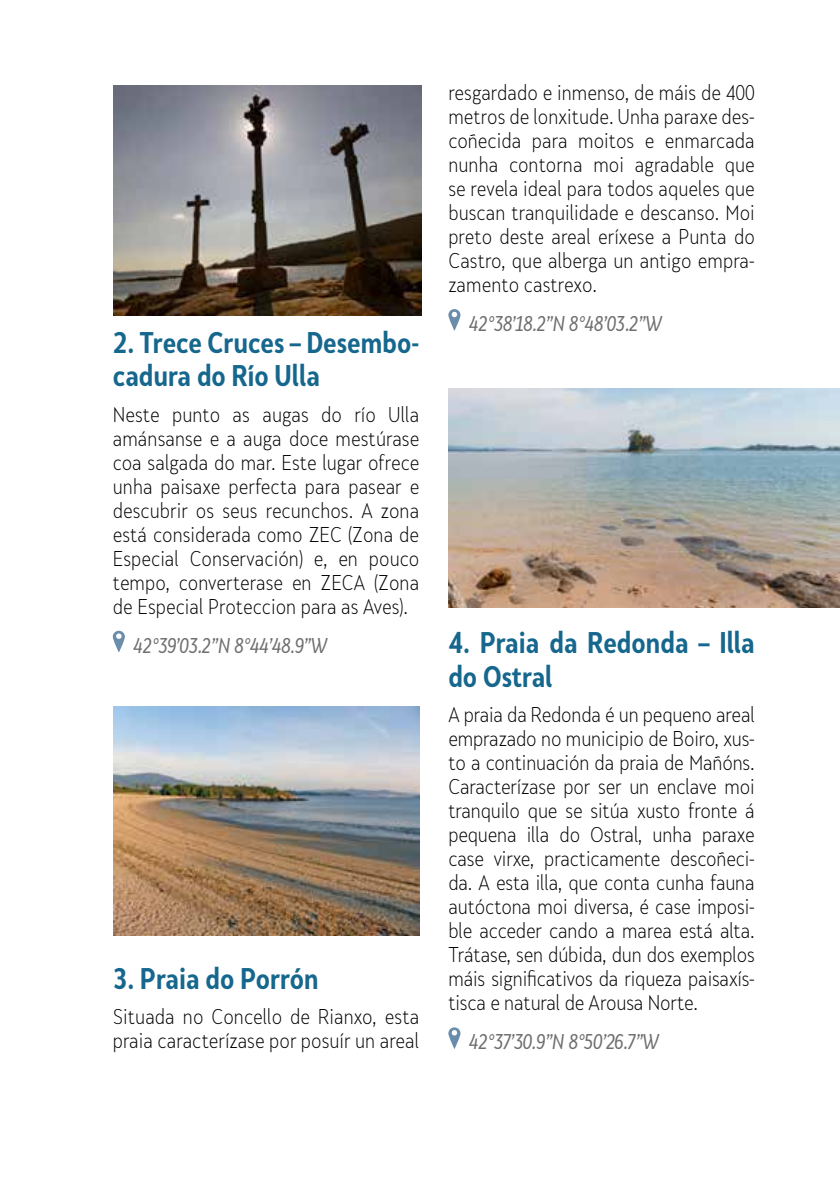
<style>
.page{position:relative;width:840px;height:1191px;background:#fff}
.page>*{position:absolute;margin:0;border:0;box-sizing:border-box;transform-origin:0 0}
.t1{font:700 28px/33.6px "Skola Sans Cn";color:#16678d}
.t2{font:300 20px/24px "Skola Sans Cn";color:#000;text-align:justify}
.t3{font:italic 20px "Skola Sans Cn";letter-spacing:-.02em;color:#706f6f}
</style>
<div class="page">
<svg style="left:113px;top:631px;width:12px;height:21px"></svg>
<svg style="left:448px;top:309px;width:12px;height:22px"></svg>
<img style="left:113px;top:85px;width:308px;height:230px">
<img style="left:113px;top:706px;width:306px;height:229px">
<img style="left:448px;top:388px;width:391px;height:219px">
<svg style="left:448px;top:1027px;width:12px;height:22px"></svg>
<h1 class="t1" style="left:113px;top:325px;width:308px">2. Trece Cruces – Desembo&shy;cadura do Río Ulla</h1>
<p class="t2" style="left:113px;top:402px;width:308px">Neste punto as augas do río Ulla amánsanse e a auga doce mestúrase coa salgada do mar. Este lugar ofrece unha paisaxe perfecta para pasear e descubrir os seus recunchos. A zona está considerada como ZEC (Zona de Especial Conservación) e, en pouco tempo, converterase en ZECA (Zona de Especial Proteccion para as Aves).</p>
<p class="t3" style="left:133px;top:633px;width:195px">42°39’03.2”N 8°44’48.9”W</p>
<h1 class="t1" style="left:113px;top:961px;width:207px">3. Praia do Porrón</h1>
<p class="t2" style="left:113px;top:1005px;width:308px">Situada no Concello de Rianxo, esta praia caracterízase por posuír un areal</p>
<p class="t2" style="left:448px;top:81px;width:308px">resgardado e inmenso, de máis de 400 metros de lonxitude. Unha paraxe des&shy;coñecida para moitos e enmarcada nunha contorna moi agradable que se revela ideal para todos aqueles que buscan tranquilidade e descanso. Moi preto deste areal eríxese a Punta do Castro, que alberga un antigo empra&shy;zamento castrexo.</p>
<p class="t3" style="left:468px;top:311px;width:194px">42°38’18.2”N 8°48’03.2”W</p>
<h1 class="t1" style="left:448px;top:625px;width:308px">4. Praia da Redonda – Illa do Ostral</h1>
<p class="t2" style="left:448px;top:703px;width:308px">A praia da Redonda é un pequeno areal emprazado no municipio de Boiro, xus&shy;to a continuación da praia de Mañóns.<br>Caracterízase por ser un enclave moi tranquilo que se sitúa xusto fronte á pequena illa do Ostral, unha paraxe case virxe, practicamente descoñeci&shy;da. A esta illa, que conta cunha fauna autóctona moi diversa, é case imposi&shy;ble acceder cando a marea está alta.<br>Trátase, sen dúbida, dun dos exemplos máis significativos da riqueza paisaxís&shy;tisca e natural de Arousa Norte.</p>
<p class="t3" style="left:468px;top:1029px;width:191px">42°37’30.9”N 8°50’26.7”W</p>
</div>
